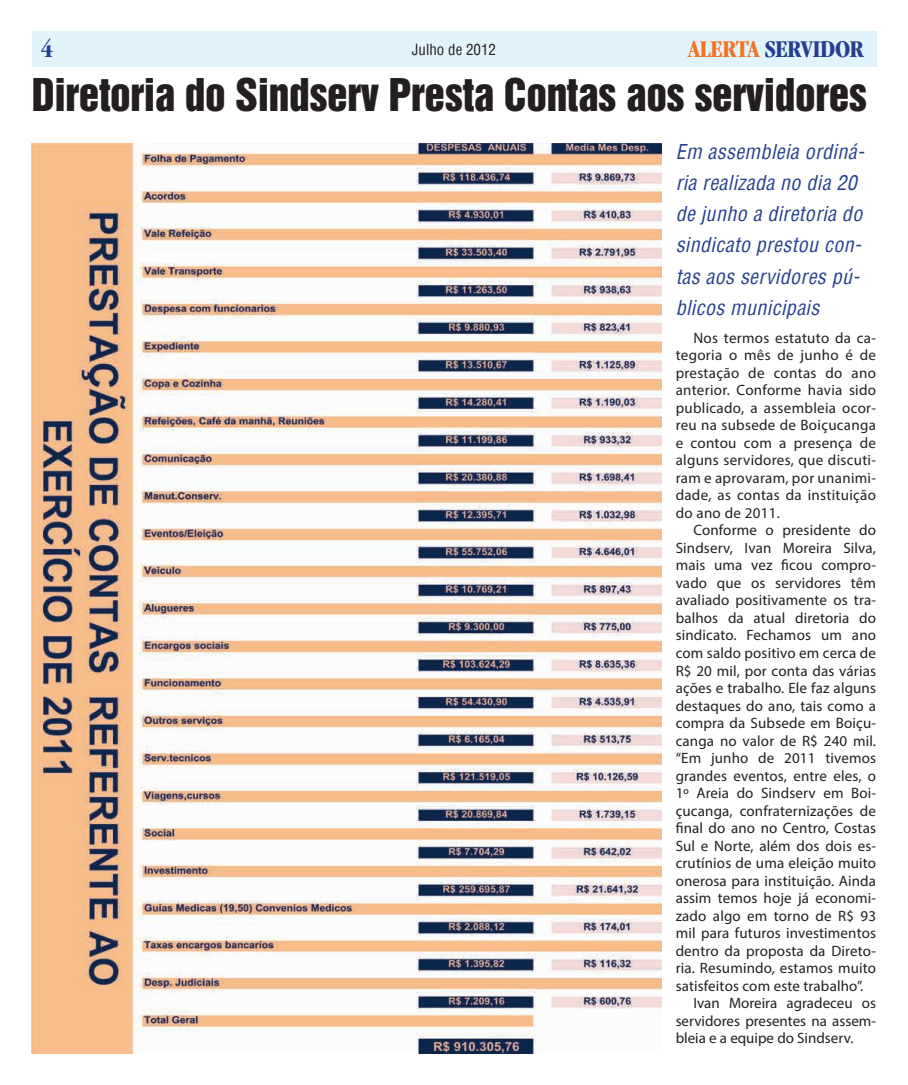
<style>
.page{position:relative;width:908px;height:1085px;background:#fff}
.page>*{position:absolute;margin:0;border:0;box-sizing:border-box;transform-origin:0 0}
.TÍTULO{font:41.25px "Helvetica Inserat";letter-spacing:-.01em;color:#231f20}
.Linha_do_LOGOTIPO{font:700 condensed 25px "Garamond LT";letter-spacing:-.02em;color:#253f8e}
.Linha_fina{font:italic condensed 20px/31.2px "Helvetica";letter-spacing:.02em;color:#253f8e}
.textos{font:15px/17.5px "Myriad Pro";letter-spacing:.01em;color:#231f20;text-align:justify}
.t1{font:condensed 15px "Helvetica";color:#231f20}
.s1{color:#f47321}
</style>
<div class="page">
<div style="left:32px;top:31px;width:843px;height:35px;background:#e1f4fc"></div>
<img style="left:32px;top:144px;width:629px;height:908px">
<p class="Linha_do_LOGOTIPO" style="left:41px;top:34px;width:14px">4</p>
<p class="t1" style="left:411px;top:39px;width:86px">Julho de 2012</p>
<h2 class="Linha_do_LOGOTIPO" style="left:687px;top:35px;width:177px"><span class="s1">ALERTA</span> SERVIDOR</h2>
<p class="TÍTULO" style="left:32px;top:70px;width:836px">Diretoria do Sindserv Presta Contas aos servidores</p>
<p class="Linha_fina" style="left:675px;top:135px;width:190px">Em assembleia ordiná&shy;ria realizada no dia 20 de junho a diretoria do sindicato prestou con&shy;tas aos servidores pú&shy;blicos municipais</p>
<p class="textos" style="left:675px;top:329px;width:202px;text-indent:18px">Nos termos estatuto da ca&shy;tegoria o mês de junho é de prestação de contas do ano anterior. Conforme havia sido publicado, a assembleia ocor&shy;reu na subsede de Boiçucanga e contou com a presença de alguns servidores, que discuti&shy;ram e aprovaram, por unanimi&shy;dade, as contas da instituição do ano de 2011.</p>
<p class="textos" style="left:675px;top:521px;width:202px;text-indent:18px">Conforme o presidente do Sindserv, Ivan Moreira Silva, mais uma vez ficou compro&shy;vado que os servidores têm avaliado positivamente os tra&shy;balhos da atual diretoria do sindicato. Fechamos um ano com saldo positivo em cerca de R$ 20 mil, por conta das várias ações e trabalho. Ele faz alguns destaques do ano, tais como a compra da Subsede em Boiçu&shy;canga no valor de R$ 240 mil. “Em junho de 2011 tivemos grandes eventos, entre eles, o 1º Areia do Sindserv em Boi&shy;çucanga, confraternizações de final do ano no Centro, Costas Sul e Norte, além dos dois es&shy;crutínios de uma eleição muito onerosa para instituição. Ainda assim temos hoje já economi&shy;zado algo em torno de R$ 93 mil para futuros investimentos dentro da proposta da Direto&shy;ria. Resumindo, estamos muito satisfeitos com este trabalho”.</p>
<p class="textos" style="left:675px;top:994px;width:202px;text-indent:18px">Ivan Moreira agradeceu os servidores presentes na assem&shy;bleia e a equipe do Sindserv.</p>
</div>
